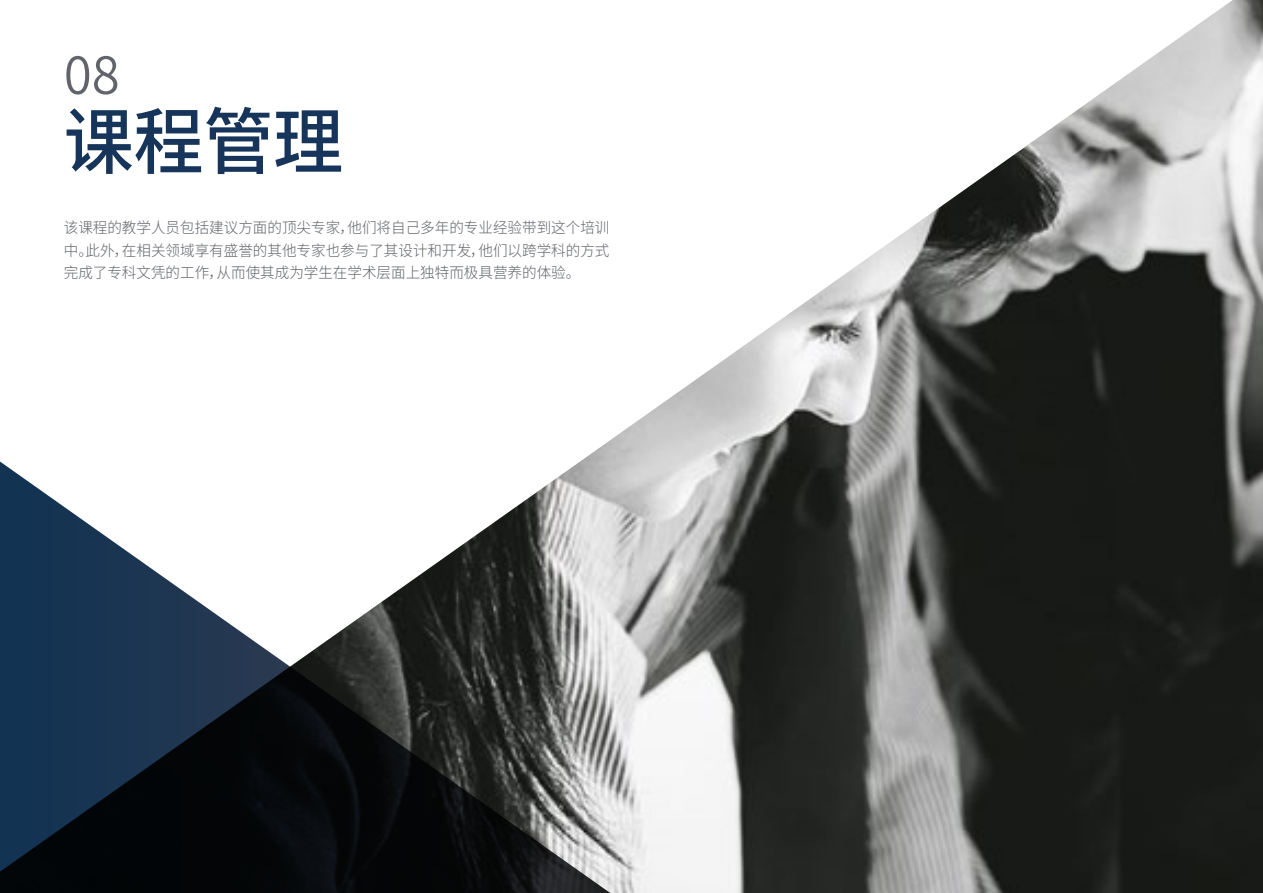
<style>
.page{position:relative;width:1263px;height:893px;background:#fff}
.page>*{position:absolute;margin:0;border:0;box-sizing:border-box;transform-origin:0 0}
.t1{font:500 72px "Source Han Sans CN";color:#17355b}
.t2{font:52.5px "Source Han Sans CN";color:#61646a}
.t3{font:300 15px/22.5px "Source Han Sans CN";color:#61646a;text-align:justify}
</style>
<div class="page">
<img style="left:602px;top:0;width:661px;height:893px">
<svg style="left:0;top:446px;width:640px;height:447px"></svg>
<h2 class="t2" style="left:64px;top:45px;width:57px">08</h2>
<h1 class="t1" style="left:64px;top:101px;width:281px">课程管理</h1>
<p class="t3" style="left:64px;top:217px;width:547px">该课程的教学人员包括建议方面的顶尖专家，他们将自己多年的专业经验带到这个培训中。此外，在相关领域享有盛誉的其他专家也参与了其设计和开发，他们以跨学科的方式完成了专科文凭的工作，从而使其成为学生在学术层面上独特而极具营养的体验。</p>
</div>
